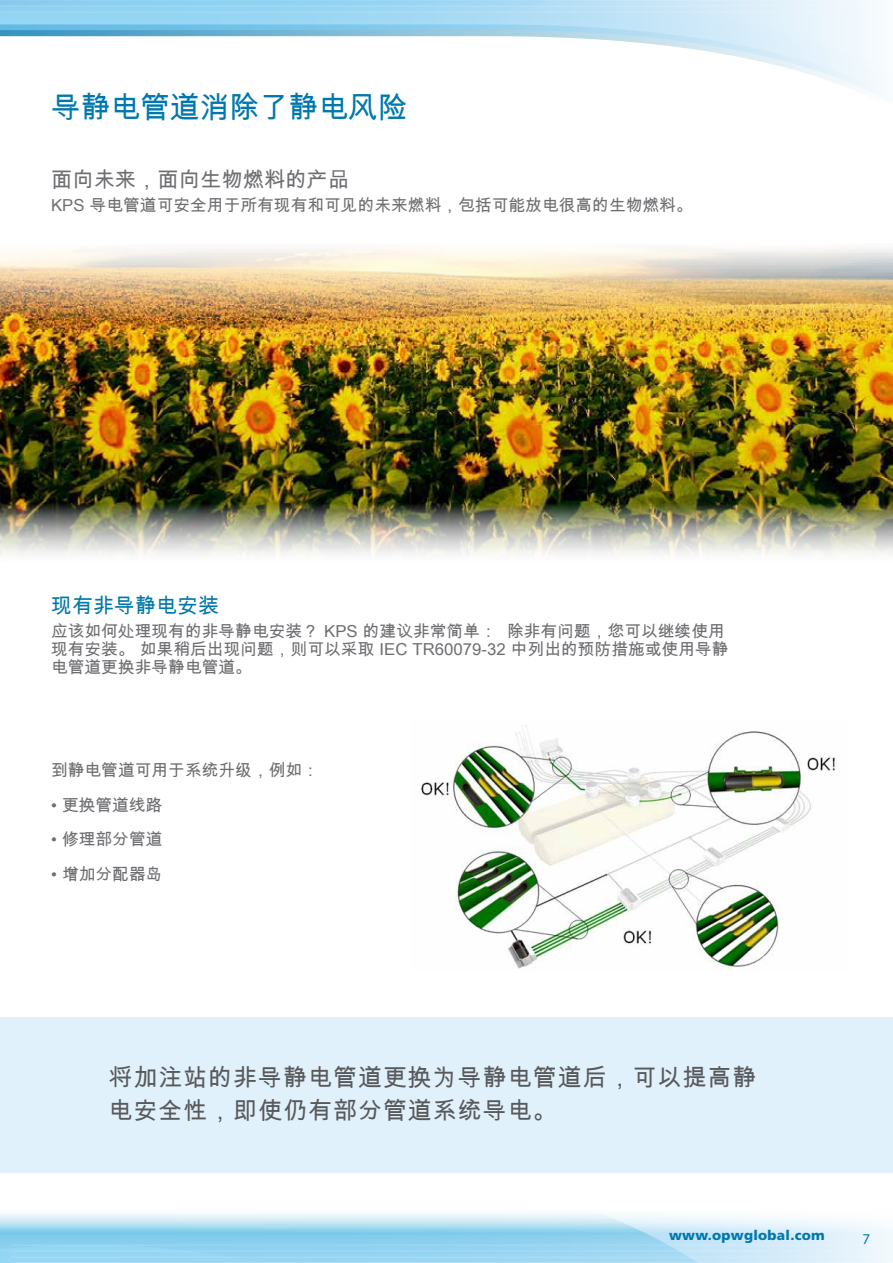
<style>
.page{position:relative;width:893px;height:1263px;background:#fff}
.page>*{position:absolute;margin:0;border:0;box-sizing:border-box;transform-origin:0 0}
.t1{font:30px "Arial Unicode MS";letter-spacing:-.01em;color:#0078ae}
.t2{font:24px/33px "Arial Unicode MS";letter-spacing:.04em;color:#58595b}
.t3{font:21px "Arial Unicode MS";color:#6d6e71}
.t4{font:21px "Arial Unicode MS";color:#0078a9}
.t5{font:16.5px/18px "Arial Unicode MS";color:#6d6e71}
.t6{font:15px "Myriad Pro";color:#0078ae}
.t7{font:900 13.65px "Frutiger LT Std";letter-spacing:.02em;color:#0078ae}
</style>
<div class="page">
<div style="left:0;top:1206px;width:893px;height:57px;background:linear-gradient(to bottom,#fdfefe,#e2f1fb)"></div>
<svg style="left:0;top:1206px;width:825px;height:57px"></svg>
<hr style="left:11px;top:1245px;width:882px;height:1px;background:#fff">
<hr style="left:11px;top:1257px;width:882px;height:1px;background:#fff">
<hr style="left:11px;top:1251px;width:882px;height:1px;background:#fff">
<hr style="left:10px;top:1262px;width:883px;height:1px;background:#fff">
<svg style="left:782px;top:1px;width:100px;height:96px"></svg>
<svg style="left:0;top:1px;width:782px;height:66px"></svg>
<hr style="left:0;top:12px;width:893px;height:1px;background:#fff">
<hr style="left:0;top:6px;width:893px;height:1px;background:#fff">
<img style="left:0;top:249px;width:893px;height:306px">
<img style="left:421px;top:725px;width:414px;height:245px">
<div style="left:0;top:1018px;width:893px;height:155px;background:#e1f1fb"></div>
<h1 class="t1" style="left:51px;top:85px;width:358px">导静电管道消除了静电风险</h1>
<p class="t3" style="left:51px;top:165px;width:300px">面向未来，面向生物燃料的产品</p>
<p class="t5" style="left:51px;top:196px;width:643px">KPS 导电管道可安全用于所有现有和可见的未来燃料，包括可能放电很高的生物燃料。</p>
<p class="t4" style="left:51px;top:590px;width:169px">现有非导静电安装</p>
<p class="t5" style="left:51px;top:622px;width:679px">应该如何处理现有的非导静电安装？ KPS 的建议非常简单： 除非有问题，您可以继续使用现有安装。 如果稍后出现问题，则可以采取 IEC TR60079-32 中列出的预防措施或使用导静电管道更换非导静电管道。</p>
<p class="t5" style="left:51px;top:761px;width:270px">到静电管道可用于系统升级，例如：</p>
<p class="t5" style="left:51px;top:796px;width:113px">• 更换管道线路</p>
<p class="t5" style="left:51px;top:830px;width:113px">• 修理部分管道</p>
<p class="t5" style="left:51px;top:865px;width:113px">• 增加分配器岛</p>
<h2 class="t2" style="left:108px;top:1060px;width:650px">将加注站的非导静电管道更换为导静电管道后，可以提高静电安全性，即使仍有部分管道系统导电。</h2>
<p class="t7" style="left:669px;top:1227px;width:157px">www.opwglobal.com</p>
<p class="t6" style="left:862px;top:1230px;width:9px">7</p>
</div>
